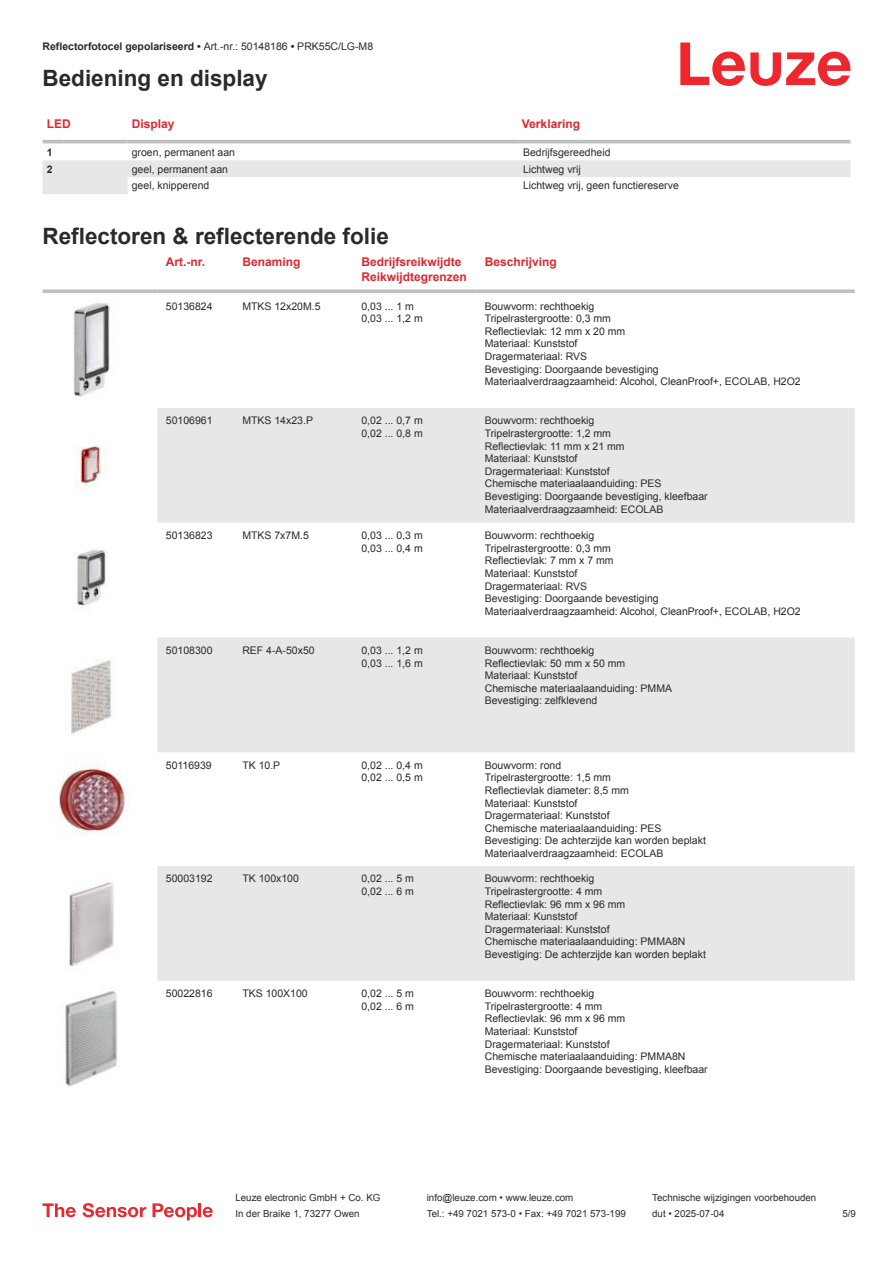
<style>
.page{position:relative;width:893px;height:1263px;background:#fff}
.page>*{position:absolute;margin:0;border:0;box-sizing:border-box;transform-origin:0 0}
.t1{font:700 22.5px "Arial";color:#2b292a}
.t2{font:700 12px/14.4px "Arial";color:#db2a30}
.t3{font:10.5px/12.6px "Arial";color:#2b292a}
.t4{font:700 10.5px "Arial";color:#2b292a}
.t5{font:9.75px "Arial";color:#2b292a}
.s1{font-weight:400}
</style>
<div class="page">
<svg style="left:680px;top:43px;width:170px;height:43px"></svg>
<svg style="left:43px;top:143px;width:807px;height:1px"></svg>
<svg style="left:43px;top:160px;width:807px;height:34px"></svg>
<hr style="left:43px;top:140px;width:21px;height:3px;background:#bdbfc1">
<hr style="left:64px;top:140px;width:64px;height:3px;background:#bdbfc1">
<hr style="left:128px;top:140px;width:391px;height:3px;background:#bdbfc1">
<hr style="left:519px;top:140px;width:331px;height:3px;background:#bdbfc1">
<svg style="left:157px;top:408px;width:698px;height:573px;fill:#e6e7e9"></svg>
<svg style="left:43px;top:289px;width:114px;height:4px"></svg>
<svg style="left:157px;top:289px;width:77px;height:4px"></svg>
<svg style="left:234px;top:289px;width:119px;height:4px"></svg>
<svg style="left:353px;top:289px;width:123px;height:4px"></svg>
<svg style="left:476px;top:289px;width:379px;height:4px;background:#c5c6c8"></svg>
<img style="left:73px;top:302px;width:37px;height:98px">
<img style="left:75px;top:446px;width:33px;height:42px">
<img style="left:76px;top:549px;width:31px;height:59px">
<img style="left:71px;top:660px;width:41px;height:75px">
<img style="left:58px;top:765px;width:69px;height:70px">
<img style="left:69px;top:882px;width:45px;height:85px">
<img style="left:65px;top:991px;width:53px;height:96px">
<svg style="left:43px;top:1203px;width:33px;height:14px"></svg>
<svg style="left:83px;top:1203px;width:63px;height:14px"></svg>
<svg style="left:153px;top:1203px;width:44px;height:17px"></svg>
<hr style="left:198px;top:1203px;width:3px;height:14px;background:#ed272d">
<svg style="left:203px;top:1207px;width:10px;height:10px"></svg>
<p class="t4" style="left:43px;top:43px;width:332px">Reflectorfotocel gepolariseerd • <span class="s1">Art.-nr.: 50148186</span> • <span class="s1">PRK55C/LG-M8</span></p>
<h1 class="t1" style="left:43px;top:70px;width:227px">Bediening en display</h1>
<p class="t2" style="left:47px;top:117px;width:25px">LED</p>
<p class="t2" style="left:132px;top:117px;width:44px">Display</p>
<p class="t2" style="left:522px;top:117px;width:60px">Verklaring</p>
<p class="t4" style="left:47px;top:148px;width:7px">1</p>
<p class="t3" style="left:132px;top:147px;width:105px">groen, permanent aan</p>
<p class="t3" style="left:523px;top:147px;width:89px">Bedrijfsgereedheid</p>
<p class="t4" style="left:47px;top:165px;width:7px">2</p>
<p class="t3" style="left:132px;top:163px;width:98px">geel, permanent aan</p>
<p class="t3" style="left:523px;top:163px;width:59px">Lichtweg vrij</p>
<p class="t3" style="left:132px;top:180px;width:79px">geel, knipperend</p>
<p class="t3" style="left:523px;top:180px;width:157px">Lichtweg vrij, geen functiereserve</p>
<h1 class="t1" style="left:43px;top:228px;width:348px">Reflectoren &amp; reflecterende folie</h1>
<p class="t2" style="left:166px;top:256px;width:41px">Art.-nr.</p>
<p class="t2" style="left:242px;top:256px;width:60px">Benaming</p>
<p class="t2" style="left:361px;top:256px;width:107px">Bedrijfsreikwijdte<br>Reikwijdtegrenzen</p>
<p class="t2" style="left:485px;top:256px;width:74px">Beschrijving</p>
<p class="t3" style="left:166px;top:300px;width:48px">50136824</p>
<p class="t3" style="left:242px;top:300px;width:80px">MTKS 12x20M.5</p>
<p class="t3" style="left:361px;top:300px;width:63px">0,03 ... 1 m<br>0,03 ... 1,2 m</p>
<p class="t3" style="left:485px;top:300px;width:318px">Bouwvorm: rechthoekig<br>Tripelrastergrootte: 0,3 mm<br>Reflectievlak: 12 mm x 20 mm<br>Materiaal: Kunststof<br>Dragermateriaal: RVS<br>Bevestiging: Doorgaande bevestiging<br>Materiaalverdraagzaamheid: Alcohol, CleanProof+, ECOLAB, H2O2</p>
<p class="t3" style="left:166px;top:415px;width:48px">50106961</p>
<p class="t3" style="left:242px;top:415px;width:72px">MTKS 14x23.P</p>
<p class="t3" style="left:361px;top:415px;width:63px">0,02 ... 0,7 m<br>0,02 ... 0,8 m</p>
<p class="t3" style="left:485px;top:415px;width:224px">Bouwvorm: rechthoekig<br>Tripelrastergrootte: 1,2 mm<br>Reflectievlak: 11 mm x 21 mm<br>Materiaal: Kunststof<br>Dragermateriaal: Kunststof<br>Chemische materiaalaanduiding: PES<br>Bevestiging: Doorgaande bevestiging, kleefbaar<br>Materiaalverdraagzaamheid: ECOLAB</p>
<p class="t3" style="left:166px;top:530px;width:48px">50136823</p>
<p class="t3" style="left:242px;top:530px;width:68px">MTKS 7x7M.5</p>
<p class="t3" style="left:361px;top:530px;width:63px">0,03 ... 0,3 m<br>0,03 ... 0,4 m</p>
<p class="t3" style="left:485px;top:530px;width:318px">Bouwvorm: rechthoekig<br>Tripelrastergrootte: 0,3 mm<br>Reflectievlak: 7 mm x 7 mm<br>Materiaal: Kunststof<br>Dragermateriaal: RVS<br>Bevestiging: Doorgaande bevestiging<br>Materiaalverdraagzaamheid: Alcohol, CleanProof+, ECOLAB, H2O2</p>
<p class="t3" style="left:166px;top:645px;width:48px">50108300</p>
<p class="t3" style="left:242px;top:645px;width:74px">REF 4-A-50x50</p>
<p class="t3" style="left:361px;top:645px;width:63px">0,03 ... 1,2 m<br>0,03 ... 1,6 m</p>
<p class="t3" style="left:485px;top:645px;width:189px">Bouwvorm: rechthoekig<br>Reflectievlak: 50 mm x 50 mm<br>Materiaal: Kunststof<br>Chemische materiaalaanduiding: PMMA<br>Bevestiging: zelfklevend</p>
<p class="t3" style="left:166px;top:760px;width:47px">50116939</p>
<p class="t3" style="left:242px;top:760px;width:39px">TK 10.P</p>
<p class="t3" style="left:361px;top:760px;width:63px">0,02 ... 0,4 m<br>0,02 ... 0,5 m</p>
<p class="t3" style="left:485px;top:760px;width:223px">Bouwvorm: rond<br>Tripelrastergrootte: 1,5 mm<br>Reflectievlak diameter: 8,5 mm<br>Materiaal: Kunststof<br>Dragermateriaal: Kunststof<br>Chemische materiaalaanduiding: PES<br>Bevestiging: De achterzijde kan worden beplakt<br>Materiaalverdraagzaamheid: ECOLAB</p>
<p class="t3" style="left:166px;top:873px;width:48px">50003192</p>
<p class="t3" style="left:242px;top:873px;width:58px">TK 100x100</p>
<p class="t3" style="left:361px;top:873px;width:54px">0,02 ... 5 m<br>0,02 ... 6 m</p>
<p class="t3" style="left:485px;top:873px;width:223px">Bouwvorm: rechthoekig<br>Tripelrastergrootte: 4 mm<br>Reflectievlak: 96 mm x 96 mm<br>Materiaal: Kunststof<br>Dragermateriaal: Kunststof<br>Chemische materiaalaanduiding: PMMA8N<br>Bevestiging: De achterzijde kan worden beplakt</p>
<p class="t3" style="left:166px;top:988px;width:48px">50022816</p>
<p class="t3" style="left:242px;top:988px;width:67px">TKS 100X100</p>
<p class="t3" style="left:361px;top:988px;width:54px">0,02 ... 5 m<br>0,02 ... 6 m</p>
<p class="t3" style="left:485px;top:988px;width:224px">Bouwvorm: rechthoekig<br>Tripelrastergrootte: 4 mm<br>Reflectievlak: 96 mm x 96 mm<br>Materiaal: Kunststof<br>Dragermateriaal: Kunststof<br>Chemische materiaalaanduiding: PMMA8N<br>Bevestiging: Doorgaande bevestiging, kleefbaar</p>
<p class="t5" style="left:235px;top:1194px;width:146px">Leuze electronic GmbH + Co. KG</p>
<p class="t5" style="left:427px;top:1194px;width:148px">info@leuze.com • www.leuze.com</p>
<p class="t5" style="left:652px;top:1194px;width:166px">Technische wijzigingen voorbehouden</p>
<p class="t5" style="left:235px;top:1210px;width:126px">In der Braike 1, 73277 Owen</p>
<p class="t5" style="left:427px;top:1210px;width:201px">Tel.: +49 7021 573-0 • Fax: +49 7021 573-199</p>
<p class="t5" style="left:652px;top:1210px;width:74px">dut • 2025-07-04</p>
<p class="t5" style="left:842px;top:1210px;width:15px">5 /9</p>
</div>
